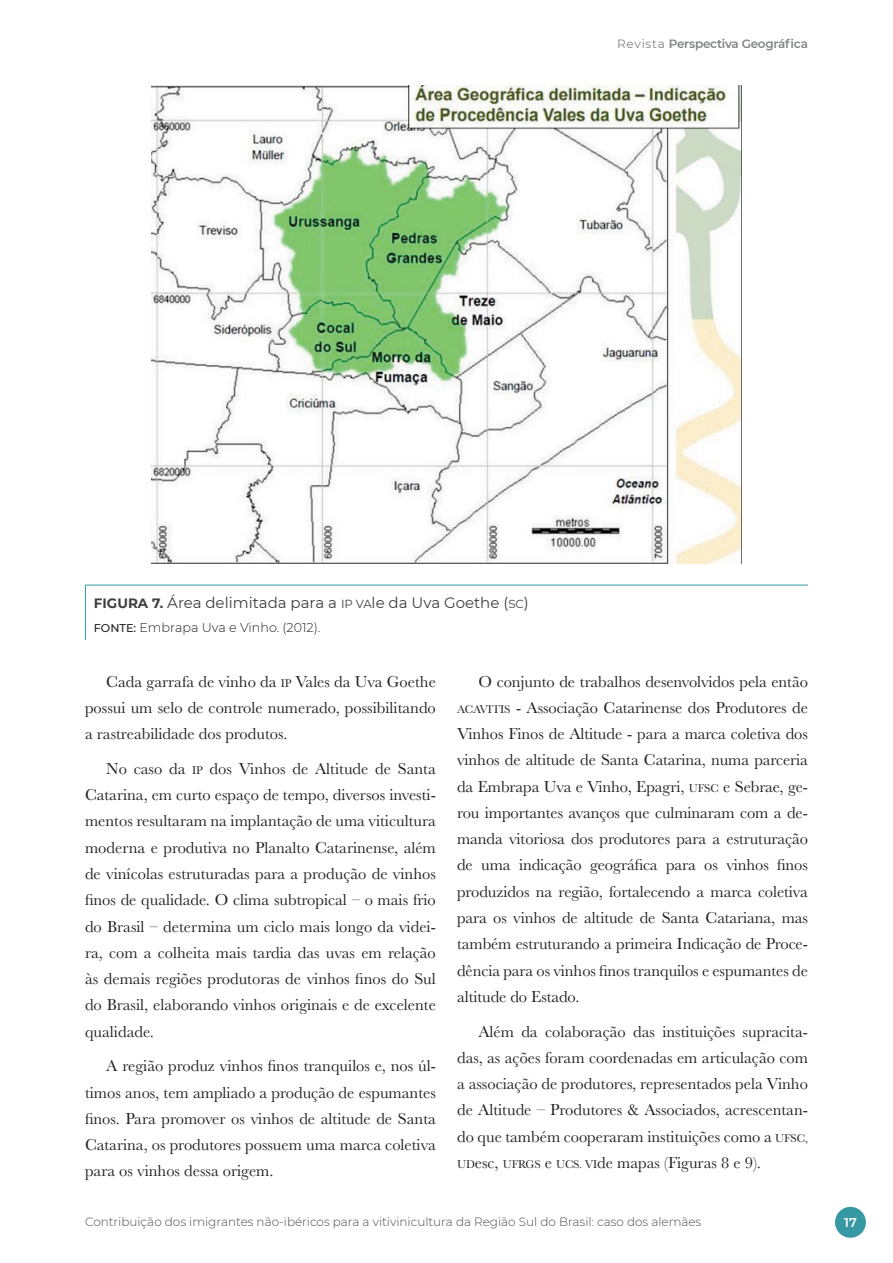
<style>
.page{position:relative;width:893px;height:1263px;background:#fff}
.page>*{position:absolute;margin:0;border:0;box-sizing:border-box;transform-origin:0 0}
.t1{font:16.5px/26.2px "Baskerville";color:#231f20;text-align:justify}
.t2{font:15px "Montserrat";color:#3e3e3f}
.t3{font:300 12.75px "Montserrat";color:#231f20}
.t4{font:600 12.75px "Montserrat";color:#fff}
.t5{font:300 12px "Montserrat";color:#4b4c4d}
.t6{font:600 12px "Montserrat";letter-spacing:-.02em;color:#808285}
.s1{font-weight:400}
.s2{font-weight:700;font-size:13.5px}
.s3{font-size:11.7px}
.s4{font-weight:500;font-size:11.25px}
</style>
<div class="page">
<div style="left:835px;top:1207px;width:31px;height:31px;background:#3698a3;border-radius:50%"></div>
<hr style="left:85px;top:585px;width:723px;height:1px;background:#3698a3">
<hr style="left:85px;top:585px;width:1px;height:55px;background:#3698a3">
<img style="left:152px;top:85px;width:589px;height:478px">
<p class="t6" style="left:617px;top:36px;width:192px"><span class="s1">Revista</span> Perspectiva Geográfica</p>
<p class="t2" style="left:94px;top:592px;width:436px"><span class="s2">FIGURA 7.</span> Área delimitada para a <span class="s3">IP VA</span>le da Uva Goethe (<span class="s3">SC</span>)</p>
<p class="t3" style="left:94px;top:618px;width:228px"><span class="s4">FONTE:</span> Embrapa Uva e Vinho. (2012).</p>
<p class="t1" style="left:85px;top:668px;width:352px;text-indent:21px">Cada garrafa de vinho da <span class="s3">IP</span> Vales da Uva Goethe possui um selo de controle numerado, possibilitando a rastreabilidade dos produtos.</p>
<p class="t1" style="left:85px;top:756px;width:352px;text-indent:21px">No caso da <span class="s3">IP</span> dos Vinhos de Altitude de Santa Catarina, em curto espaço de tempo, diversos investi&shy;mentos resultaram na implantação de uma viticultura moderna e produtiva no Planalto Catarinense, além de vinícolas estruturadas para a produção de vinhos finos de qualidade. O clima subtropical – o mais frio do Brasil – determina um ciclo mais longo da videi&shy;ra, com a colheita mais tardia das uvas em relação às demais regiões produtoras de vinhos finos do Sul do Brasil, elaborando vinhos originais e de excelente qualidade.</p>
<p class="t1" style="left:85px;top:1053px;width:352px;text-indent:21px">A região produz vinhos finos tranquilos e, nos úl&shy;timos anos, tem ampliado a produção de espumantes finos. Para promover os vinhos de altitude de Santa Catarina, os produtores possuem uma marca coletiva para os vinhos dessa origem.</p>
<p class="t1" style="left:457px;top:668px;width:352px;text-indent:21px">O conjunto de trabalhos desenvolvidos pela então <span class="s3">ACAVITIS</span> - Associação Catarinense dos Produtores de Vinhos Finos de Altitude - para a marca coletiva dos vinhos de altitude de Santa Catarina, numa parceria da Embrapa Uva e Vinho, Epagri, <span class="s3">UFSC</span> e Sebrae, ge&shy;rou importantes avanços que culminaram com a de&shy;manda vitoriosa dos produtores para a estruturação de uma indicação geográfica para os vinhos finos produzidos na região, fortalecendo a marca coletiva para os vinhos de altitude de Santa Catariana, mas também estruturando a primeira Indicação de Proce&shy;dência para os vinhos finos tranquilos e espumantes de altitude do Estado.</p>
<p class="t1" style="left:457px;top:1018px;width:352px;text-indent:21px">Além da colaboração das instituições supracita&shy;das, as ações foram coordenadas em articulação com a associação de produtores, representados pela Vinho de Altitude – Produtores &amp; Associados, acrescentan&shy;do que também cooperaram instituições como a <span class="s3">UFSC, UD</span>esc, <span class="s3">UFRGS</span> e <span class="s3">UCS. VI</span>de mapas (Figuras 8 e 9).</p>
<p class="t5" style="left:85px;top:1214px;width:618px">Contribuição dos imigrantes não-ibéricos para a vitivinicultura da Região Sul do Brasil: caso dos alemães</p>
<p class="t4" style="left:844px;top:1213px;width:14px">17</p>
</div>
